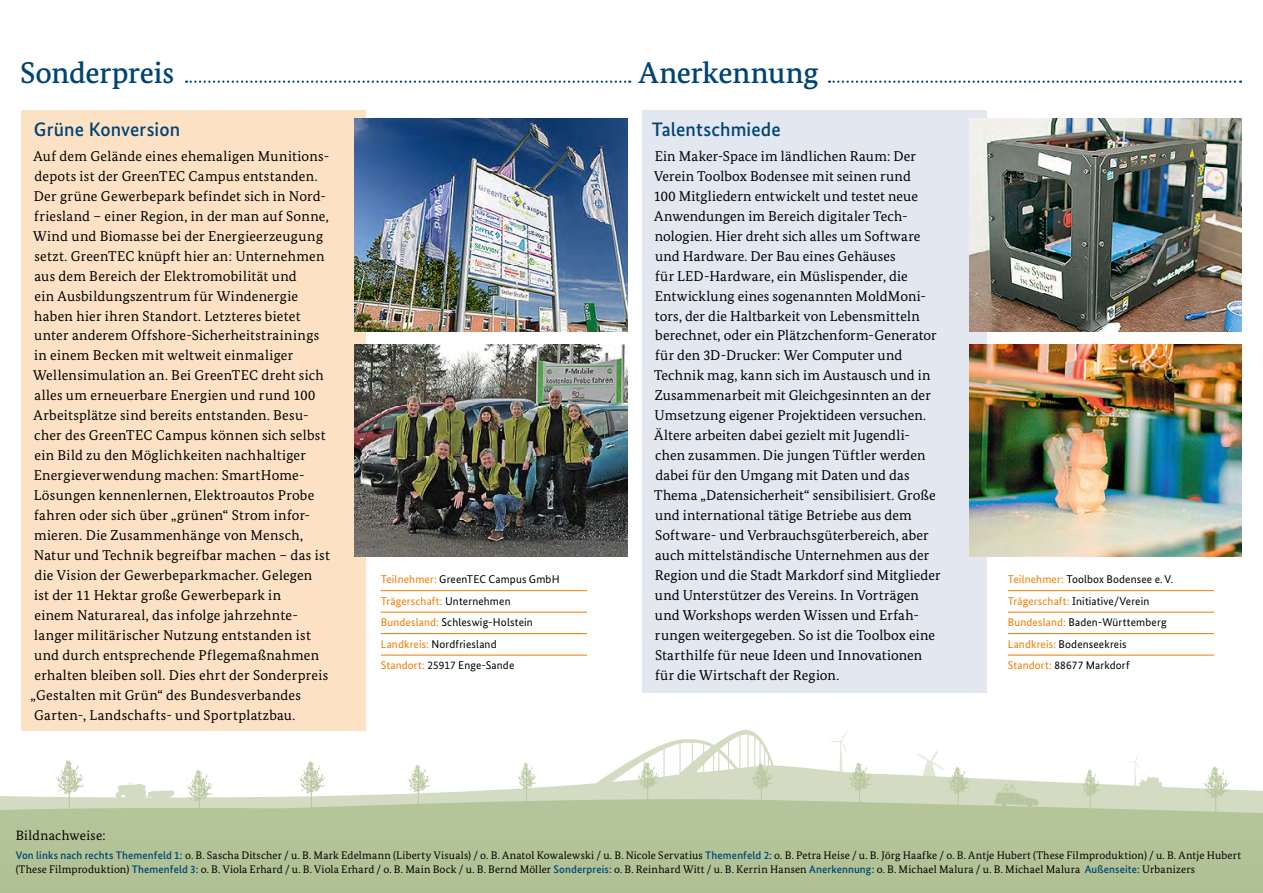
<style>
.page{position:relative;width:1263px;height:893px;background:#fff}
.page>*{position:absolute;margin:0;border:0;box-sizing:border-box;transform-origin:0 0}
.t1{font:500 30px "Bundes Serif";letter-spacing:-.01em;color:#004476}
.t2{font:500 19.5px "Bundes Sans";letter-spacing:.005em;color:#004476}
.t3{font:14.25px/20px "Bundes Serif";letter-spacing:.015em;color:#000}
.t4{font:13.5px "Bundes Serif";letter-spacing:.02em;color:#000}
.t5{font:11.25px/21.5px "Bundes Sans";letter-spacing:.015em;color:#000}
.t6{font:10.95px/13.2px "Bundes Serif";letter-spacing:.015em;color:#000}
.s1{color:#ef7c00}
.s2{font-family:"Bundes Sans";font-weight:500;color:#004476}
</style>
<div class="page">
<svg style="left:1129px;top:754px;width:10px;height:9px"></svg>
<svg style="left:0;top:763px;width:1263px;height:36px"></svg>
<div style="left:0;top:799px;width:1263px;height:94px;background:#b2c396"></div>
<svg style="left:298px;top:761px;width:27px;height:47px"></svg>
<svg style="left:187px;top:769px;width:26px;height:46px"></svg>
<svg style="left:56px;top:760px;width:28px;height:50px"></svg>
<svg style="left:1081px;top:769px;width:19px;height:40px"></svg>
<svg style="left:1203px;top:766px;width:26px;height:47px"></svg>
<svg style="left:388px;top:730px;width:389px;height:107px"></svg>
<svg style="left:829px;top:730px;width:43px;height:74px"></svg>
<svg style="left:917px;top:751px;width:53px;height:55px"></svg>
<svg style="left:995px;top:784px;width:44px;height:23px"></svg>
<div style="left:21px;top:110px;width:345px;height:621px;background:#fde1c5"></div>
<div style="left:642px;top:110px;width:344px;height:583px;background:#e2e7f0"></div>
<svg style="left:186px;top:81px;width:444px;height:2px"></svg>
<img style="left:355px;top:119px;width:272px;height:212px">
<img style="left:355px;top:344px;width:272px;height:212px">
<hr style="left:381px;top:590px;width:206px;height:1px;background:#ef7c00">
<hr style="left:381px;top:612px;width:206px;height:1px;background:#ef7c00">
<hr style="left:381px;top:633px;width:206px;height:1px;background:#ef7c00">
<hr style="left:381px;top:655px;width:206px;height:1px;background:#ef7c00">
<svg style="left:829px;top:81px;width:412px;height:2px"></svg>
<img style="left:969px;top:119px;width:272px;height:212px">
<img style="left:969px;top:344px;width:272px;height:212px">
<hr style="left:1008px;top:590px;width:206px;height:1px;background:#ef7c00">
<hr style="left:1008px;top:612px;width:206px;height:1px;background:#ef7c00">
<hr style="left:1008px;top:633px;width:206px;height:1px;background:#ef7c00">
<hr style="left:1008px;top:655px;width:206px;height:1px;background:#ef7c00">
<h1 class="t1" style="left:20px;top:54px;width:156px">Sonderpreis</h1>
<h2 class="t2" style="left:34px;top:118px;width:148px">Grüne Konversion</h2>
<p class="t3" style="left:31px;top:146px;width:301px">Auf dem Gelände eines ehemaligen Munitions&shy;depots ist der GreenTEC Campus entstanden.<br>Der grüne Gewerbepark befindet sich in Nord&shy;friesland – einer Region, in der man auf Sonne, Wind und Biomasse bei der Energieerzeugung setzt. GreenTEC knüpft hier an: Unternehmen aus dem Bereich der Elektromobilität und<br>ein Ausbildungszentrum für Windenergie haben hier ihren Standort. Letzteres bietet unter anderem Offshore-Sicherheitstrainings in einem Becken mit weltweit einmaliger Wellensimulation an. Bei GreenTEC dreht sich alles um erneuerbare Energien und rund 100<br>Arbeitsplätze sind bereits entstanden. Besu&shy;cher des GreenTEC Campus können sich selbst ein Bild zu den Möglichkeiten nachhaltiger Energieverwendung machen: SmartHome-Lösungen kennenlernen, Elektroautos Probe fahren oder sich über „grünen“ Strom infor&shy;mieren. Die Zusammenhänge von Mensch, Natur und Technik begreifbar machen – das ist die Vision der Gewerbeparkmacher. Gelegen<br>ist der 11 Hektar große Gewerbepark in<br>einem Naturareal, das infolge jahrzehnte&shy;langer militärischer Nutzung entstanden ist und durch entsprechende Pflegemaßnahmen erhalten bleiben soll. Dies ehrt der Sonderpreis „Gestalten mit Grün“ des Bundesverbandes Garten-, Landschafts- und Sportplatzbau.</p>
<p class="t5" style="left:381px;top:569px;width:180px"><span class="s1">Teilnehmer:</span> GreenTEC Campus GmbH<br><span class="s1">Trägerschaft:</span> Unternehmen<br><span class="s1">Bundesland:</span> Schleswig-Holstein<br><span class="s1">Landkreis:</span> Nordfriesland<br><span class="s1">Standort:</span> 25917 Enge-Sande</p>
<h1 class="t1" style="left:639px;top:54px;width:181px">Anerkennung</h1>
<h2 class="t2" style="left:652px;top:118px;width:130px">Talentschmiede</h2>
<p class="t3" style="left:654px;top:146px;width:288px">Ein Maker-Space im ländlichen Raum: Der Verein Toolbox Bodensee mit seinen rund<br>100 Mitgliedern entwickelt und testet neue Anwendungen im Bereich digitaler Tech&shy;nologien. Hier dreht sich alles um Software und Hardware. Der Bau eines Gehäuses<br>für LED-Hardware, ein Müslispender, die Entwicklung eines sogenannten MoldMoni&shy;tors, der die Haltbarkeit von Lebensmitteln berechnet, oder ein Plätzchenform-Generator für den 3D-Drucker: Wer Computer und Technik mag, kann sich im Austausch und in Zusammenarbeit mit Gleichgesinnten an der Umsetzung eigener Projektideen versuchen.<br>Ältere arbeiten dabei gezielt mit Jugendli&shy;chen zusammen. Die jungen Tüftler werden dabei für den Umgang mit Daten und das Thema „Datensicherheit“ sensibilisiert. Große und international tätige Betriebe aus dem Software- und Verbrauchsgüterbereich, aber auch mittelständische Unternehmen aus der Region und die Stadt Markdorf sind Mitglieder und Unterstützer des Vereins. In Vorträgen und Workshops werden Wissen und Erfah&shy;rungen weitergegeben. So ist die Toolbox eine Starthilfe für neue Ideen und Innovationen für die Wirtschaft der Region.</p>
<p class="t5" style="left:1008px;top:569px;width:167px"><span class="s1">Teilnehmer:</span> Toolbox Bodensee e. V.<br><span class="s1">Trägerschaft:</span> Initiative/Verein<br><span class="s1">Bundesland:</span> Baden-Württemberg<br><span class="s1">Landkreis:</span> Bodenseekreis<br><span class="s1">Standort:</span> 88677 Markdorf</p>
<p class="t4" style="left:16px;top:827px;width:91px">Bildnachweise:</p>
<p class="t6" style="left:16px;top:849px;width:1227px"><span class="s2">Von links nach rechts Themenfeld 1:</span> o. B. Sascha Ditscher / u. B. Mark Edelmann (Liberty Visuals) / o. B. Anatol Kowalewski / u. B. Nicole Servatius <span class="s2">Themenfeld 2:</span> o. B. Petra Heise / u. B. Jörg Haafke / o. B. Antje Hubert (These Filmproduktion) / u. B. Antje Hubert (These Filmproduktion) <span class="s2">Themenfeld 3:</span> o. B. Viola Erhard / u. B. Viola Erhard / o. B. Main Bock / u. B. Bernd Möller <span class="s2">Sonderpreis:</span> o. B. Reinhard Witt / u. B. Kerrin Hansen <span class="s2">Anerkennung:</span> o. B. Michael Malura / u. B. Michael Malura <span class="s2">Außenseite:</span> Urbanizers</p>
</div>
